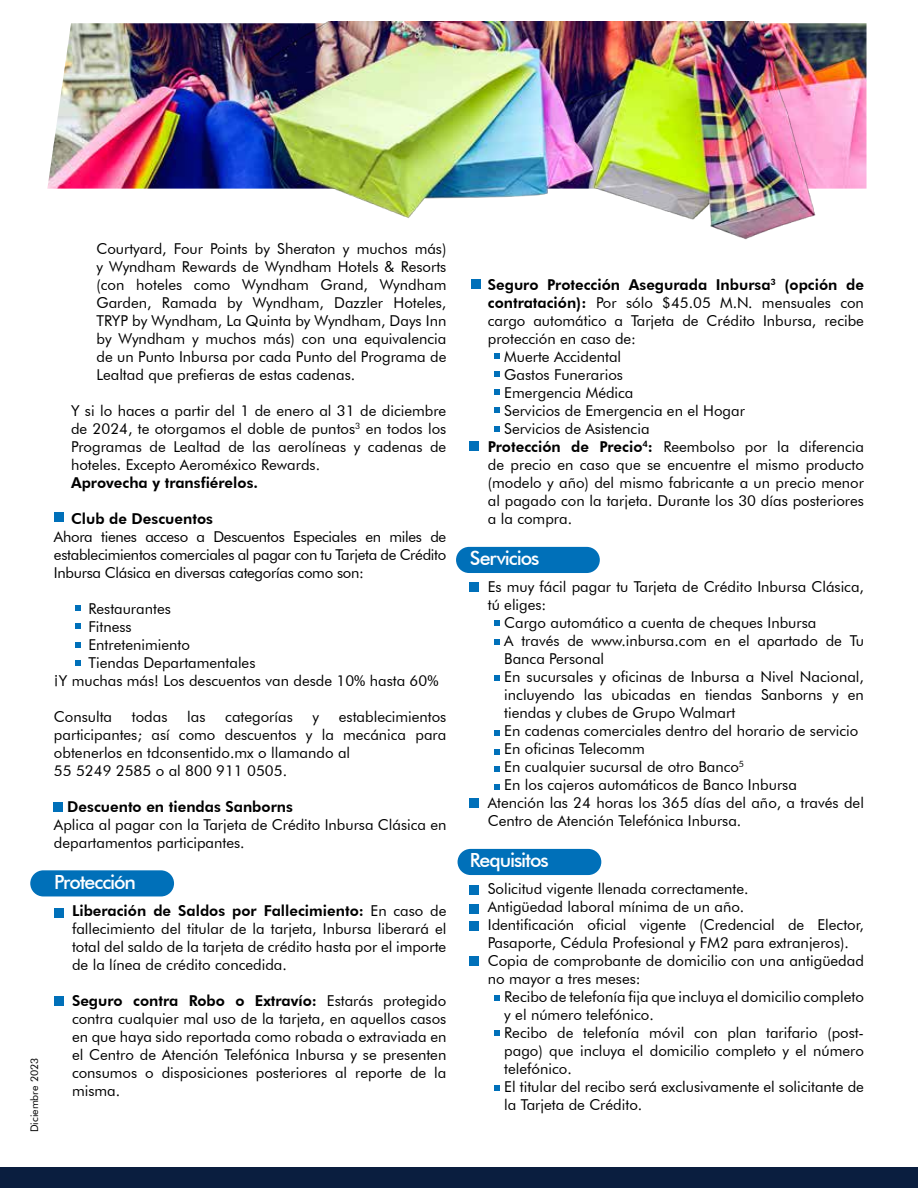
<style>
.page{position:relative;width:918px;height:1188px;background:#fff}
.page>*{position:absolute;margin:0;border:0;box-sizing:border-box;transform-origin:0 0}
.t1{font:500 19.5px "Futura BT";letter-spacing:-.055em;color:#fff}
.t2{font:15px/18px "Futura BT";color:#000;text-align:justify}
.t3{font:800 15px "Futura BT";color:#000}
.t4{font:10.5px "Futura BT";color:#000}
.s1{font-weight:800}
</style>
<div class="page">
<div style="left:1px;top:1167px;width:917px;height:21px;background:#0a1e3f"></div>
<div style="left:458px;top:849px;width:143px;height:26px;background:#0070b9;border-radius:13px"></div>
<div style="left:456px;top:547px;width:144px;height:26px;background:#0070b9;border-radius:13px"></div>
<img style="left:47px;top:21px;width:820px;height:219px">
<div style="left:30px;top:870px;width:144px;height:26px;background:#0070b9;border-radius:13px"></div>
<svg style="left:494px;top:407px;width:6px;height:6px"></svg>
<svg style="left:494px;top:389px;width:6px;height:6px"></svg>
<svg style="left:494px;top:371px;width:6px;height:6px"></svg>
<svg style="left:494px;top:353px;width:6px;height:6px"></svg>
<div style="left:54px;top:908px;width:9px;height:9px;background:#0070b9"></div>
<div style="left:54px;top:996px;width:9px;height:9px;background:#0070b9"></div>
<svg style="left:75px;top:605px;width:6px;height:6px"></svg>
<svg style="left:75px;top:623px;width:6px;height:6px"></svg>
<svg style="left:75px;top:642px;width:6px;height:6px"></svg>
<svg style="left:75px;top:660px;width:6px;height:6px"></svg>
<svg style="left:494px;top:620px;width:6px;height:6px"></svg>
<svg style="left:494px;top:640px;width:6px;height:5px"></svg>
<svg style="left:494px;top:675px;width:6px;height:6px"></svg>
<svg style="left:494px;top:730px;width:6px;height:6px"></svg>
<svg style="left:494px;top:749px;width:6px;height:6px"></svg>
<svg style="left:494px;top:766px;width:6px;height:6px"></svg>
<svg style="left:494px;top:784px;width:6px;height:5px"></svg>
<div style="left:470px;top:583px;width:9px;height:9px;background:#0070b9"></div>
<div style="left:470px;top:799px;width:9px;height:9px;background:#0070b9"></div>
<div style="left:470px;top:885px;width:9px;height:10px;background:#0070b9"></div>
<div style="left:470px;top:904px;width:9px;height:9px;background:#0070b9"></div>
<div style="left:470px;top:921px;width:9px;height:9px;background:#0070b9"></div>
<div style="left:470px;top:956px;width:9px;height:10px;background:#0070b9"></div>
<svg style="left:494px;top:995px;width:6px;height:6px"></svg>
<svg style="left:494px;top:1030px;width:6px;height:6px"></svg>
<svg style="left:494px;top:1085px;width:6px;height:6px"></svg>
<div style="left:470px;top:442px;width:9px;height:9px;background:#0070b9"></div>
<div style="left:471px;top:280px;width:9px;height:9px;background:#0070b9"></div>
<div style="left:54px;top:512px;width:9px;height:9px;background:#0070b9"></div>
<div style="left:53px;top:802px;width:9px;height:9px;background:#0070b9"></div>
<svg style="left:494px;top:426px;width:6px;height:6px"></svg>
<p class="t4" style="left:28px;top:1132px;width:76px;rotate:-90deg">Diciembre 2023</p>
<p class="t2" style="left:97px;top:239px;width:351px">Courtyard, Four Points by Sheraton y muchos más) y Wyndham Rewards de Wyndham Hotels &amp; Resorts (con hoteles como Wyndham Grand, Wyndham Garden, Ramada by Wyndham, Dazzler Hoteles, TRYP by Wyndham, La Quinta by Wyndham, Days Inn by Wyndham y muchos más) con una equivalencia de un Punto Inbursa por cada Punto del Programa de Lealtad que prefieras de estas cadenas.</p>
<p class="t2" style="left:71px;top:401px;width:377px">Y si lo haces a partir del 1 de enero al 31 de diciembre de 2024, te otorgamos el doble de puntos<sup>3</sup> en todos los Programas de Lealtad de las aerolíneas y cadenas de hoteles. Excepto Aeroméxico Rewards.</p>
<p class="t3" style="left:71px;top:474px;width:189px">Aprovecha y transfiérelos.</p>
<p class="t3" style="left:71px;top:510px;width:143px">Club de Descuentos</p>
<p class="t2" style="left:54px;top:527px;width:394px">Ahora tienes acceso a Descuentos Especiales en miles de establecimientos comerciales al pagar con tu Tarjeta de Crédito Inbursa Clásica en diversas categorías como son:</p>
<p class="t2" style="left:88px;top:599px;width:84px">Restaurantes</p>
<p class="t2" style="left:88px;top:617px;width:45px">Fitness</p>
<p class="t2" style="left:88px;top:635px;width:103px">Entretenimiento</p>
<p class="t2" style="left:88px;top:653px;width:168px">Tiendas Departamentales</p>
<p class="t2" style="left:54px;top:671px;width:386px">¡Y muchas más! Los descuentos van desde 10% hasta 60%</p>
<p class="t2" style="left:54px;top:707px;width:60px">Consulta</p>
<p class="t2" style="left:132px;top:707px;width:37px">todas</p>
<p class="t2" style="left:187px;top:707px;width:20px">las</p>
<p class="t2" style="left:225px;top:707px;width:69px">categorías</p>
<p class="t2" style="left:313px;top:707px;width:8px">y</p>
<p class="t2" style="left:54px;top:707px;width:394px;text-align:left;text-indent:285px">establecimientos participantes; así como descuentos y la mecánica para obtenerlos en tdconsentido.mx o llamando al<br>55 5249 2585 o al 800 911 0505.</p>
<p class="t2" style="left:54px;top:797px;width:394px;text-align:left">• <span class="s1">Descuento en tiendas Sanborns<br></span>Aplica al pagar con la Tarjeta de Crédito Inbursa Clásica en departamentos participantes.</p>
<h1 class="t1" style="left:54px;top:871px;width:84px">Protección</h1>
<p class="t2" style="left:72px;top:902px;width:376px;text-indent:-18px"><span class="s1">• Liberación de Saldos por Fallecimiento:</span> En caso de fallecimiento del titular de la tarjeta, Inbursa liberará el total del saldo de la tarjeta de crédito hasta por el importe de la línea de crédito concedida.</p>
<p class="t2" style="left:72px;top:992px;width:376px;text-indent:-18px"><span class="s1">• Seguro contra Robo o Extravío:</span> Estarás protegido contra cualquier mal uso de la tarjeta, en aquellos casos en que haya sido reportada como robada o extraviada en el Centro de Atención Telefónica Inbursa y se presenten consumos o disposiciones posteriores al reporte de la misma.</p>
<p class="t3" style="left:470px;top:275px;width:396px">• Seguro Protección Asegurada Inbursa<sup>3</sup> (opción de</p>
<p class="t2" style="left:488px;top:293px;width:378px"><span class="s1">contratación):</span> Por sólo $45.05 M.N. mensuales con</p>
<p class="t2" style="left:488px;top:311px;width:378px">cargo automático a Tarjeta de Crédito Inbursa, recibe</p>
<p class="t2" style="left:488px;top:329px;width:150px">protección en caso de:</p>
<p class="t2" style="left:504px;top:347px;width:118px">Muerte Accidental</p>
<p class="t2" style="left:504px;top:365px;width:120px">Gastos Funerarios</p>
<p class="t2" style="left:504px;top:383px;width:131px">Emergencia Médica</p>
<p class="t2" style="left:504px;top:401px;width:242px">Servicios de Emergencia en el Hogar</p>
<p class="t2" style="left:504px;top:419px;width:147px">Servicios de Asistencia</p>
<p class="t2" style="left:488px;top:437px;width:378px;text-indent:-18px"><span class="s1">• Protección de Precio</span><sup>4</sup><span class="s1">:</span> Reembolso por la diferencia de precio en caso que se encuentre el mismo producto (modelo y año) del mismo fabricante a un precio menor al pagado con la tarjeta. Durante los 30 días posteriores a la compra.</p>
<h1 class="t1" style="left:470px;top:546px;width:71px">Servicios</h1>
<p class="t2" style="left:470px;top:578px;width:396px">• Es muy fácil pagar tu Tarjeta de Crédito Inbursa Clásica,</p>
<p class="t2" style="left:488px;top:596px;width:60px">tú eliges:</p>
<p class="t2" style="left:504px;top:614px;width:314px">Cargo automático a cuenta de cheques Inbursa</p>
<p class="t2" style="left:504px;top:632px;width:361px">A través de www.inbursa.com en el apartado de Tu</p>
<p class="t2" style="left:504px;top:650px;width:101px">Banca Personal</p>
<p class="t2" style="left:504px;top:668px;width:361px">En sucursales y oficinas de Inbursa a Nivel Nacional,</p>
<p class="t2" style="left:504px;top:686px;width:361px">incluyendo las ubicadas en tiendas Sanborns y en</p>
<p class="t2" style="left:504px;top:704px;width:233px">tiendas y clubes de Grupo Walmart</p>
<p class="t2" style="left:504px;top:722px;width:356px">En cadenas comerciales dentro del horario de servicio</p>
<p class="t2" style="left:504px;top:740px;width:142px">En oficinas Telecomm</p>
<p class="t2" style="left:504px;top:758px;width:241px">En cualquier sucursal de otro Banco<sup>5</sup></p>
<p class="t2" style="left:504px;top:776px;width:294px">En los cajeros automáticos de Banco Inbursa</p>
<p class="t2" style="left:488px;top:794px;width:378px;text-indent:-18px">• Atención las 24 horas los 365 días del año, a través del<br>Centro de Atención Telefónica Inbursa.</p>
<h1 class="t1" style="left:470px;top:849px;width:80px">Requisitos</h1>
<p class="t2" style="left:470px;top:880px;width:280px">• Solicitud vigente llenada correctamente.</p>
<p class="t2" style="left:470px;top:898px;width:276px">• Antigüedad laboral mínima de un año.</p>
<p class="t2" style="left:470px;top:916px;width:396px;text-align:center">• Identificación oficial vigente (Credencial de Elector,<br>Pasaporte, Cédula Profesional y FM2 para extranjeros).</p>
<p class="t2" style="left:488px;top:952px;width:378px;text-indent:-18px">• Copia de comprobante de domicilio con una antigüedad no mayor a tres meses:</p>
<p class="t2" style="left:504px;top:988px;width:361px;text-align:left">Recibo de telefonía fija que incluya el domicilio completo y el número telefónico.<br>Recibo de telefonía móvil con plan tarifario (post&shy;pago) que incluya el domicilio completo y el número telefónico.<br>El titular del recibo será exclusivamente el solicitante de la Tarjeta de Crédito.</p>
</div>
